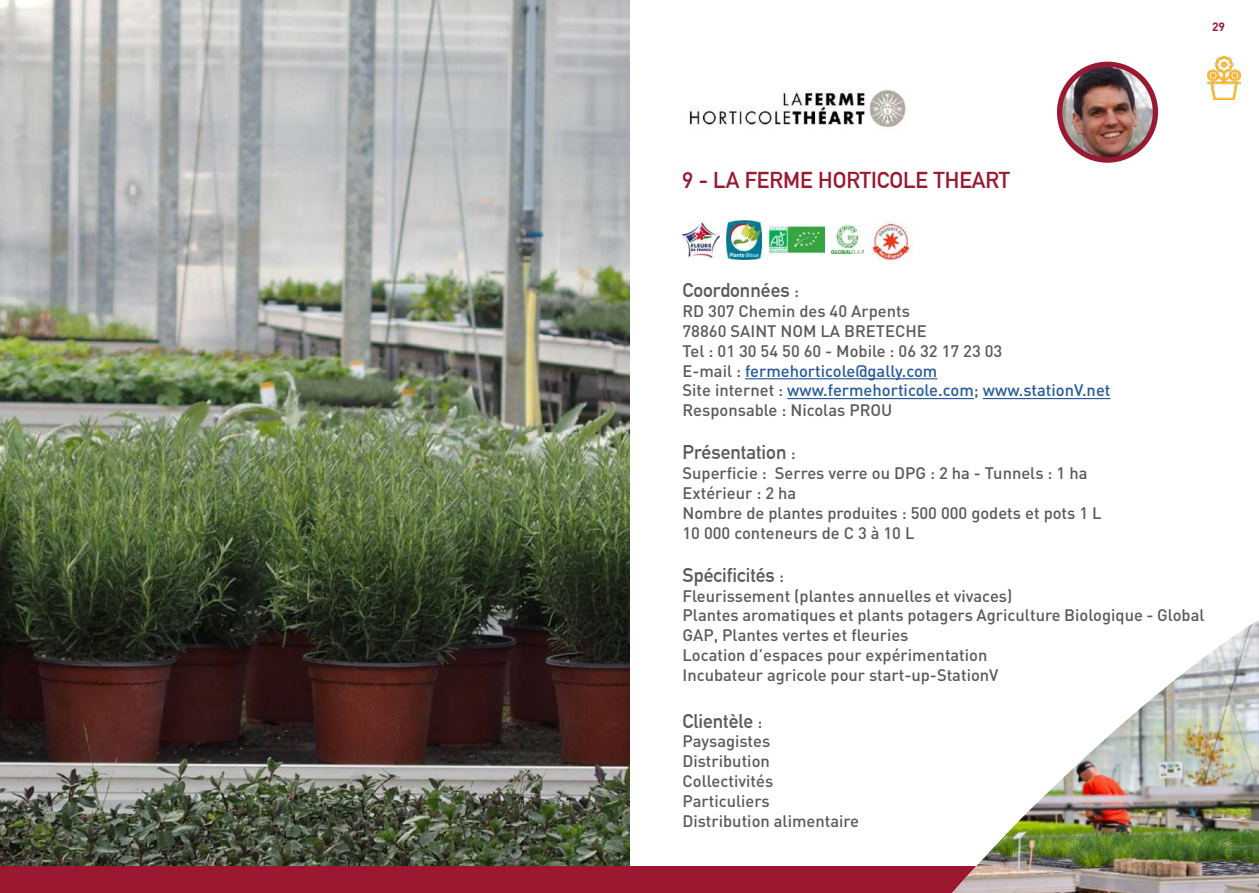
<style>
.page{position:relative;width:1259px;height:893px;background:#fff}
.page>*{position:absolute;margin:0;border:0;box-sizing:border-box;transform-origin:0 0}
.t1{font:700 22.5px "DIN Alternate";color:#9a1830}
.t2{font:700 19.5px "DIN Alternate";color:#595a59}
.t3{font:500 16.5px/19.8px "DIN";color:#595a59}
.t4{font:700 12px "DIN";color:#9a1830}
.s1{color:#275b9b}
</style>
<div class="page">
<img style="left:0;top:0;width:629px;height:866px">
<hr style="left:745px;top:378px;width:192px;height:1px;background:#275b9b">
<hr style="left:787px;top:398px;width:187px;height:1px;background:#275b9b">
<hr style="left:983px;top:398px;width:127px;height:1px;background:#275b9b">
<img style="left:682px;top:221px;width:37px;height:37px">
<img style="left:689px;top:88px;width:218px;height:40px">
<img style="left:1059px;top:64px;width:96px;height:96px;border-radius:48px">
<div style="left:1057px;top:62px;width:101px;height:101px;border:5px solid #9a1830;border-radius:50%"></div>
<img style="left:1208px;top:57px;width:32px;height:42px">
<div style="left:0;top:866px;width:1259px;height:27px;background:#9a1830"></div>
<img style="left:769px;top:225px;width:55px;height:30px">
<img style="left:831px;top:226px;width:33px;height:28px">
<img style="left:952px;top:620px;width:307px;height:273px">
<img style="left:726px;top:220px;width:35px;height:39px">
<img style="left:866px;top:220px;width:47px;height:41px">
<p class="t4" style="left:1212px;top:19px;width:15px">29</p>
<h1 class="t1" style="left:682px;top:162px;width:329px">9 - LA FERME HORTICOLE THEART</h1>
<p class="t2" style="left:682px;top:276px;width:118px">Coordonnées :</p>
<p class="t3" style="left:682px;top:301px;width:429px">RD 307 Chemin des 40 Arpents<br>78860 SAINT NOM LA BRETECHE<br>Tel : 01 30 54 50 60 - Mobile : 06 32 17 23 03<br>E-mail : <span class="s1">fermehorticole@gally.com<br></span>Site internet : <span class="s1">www.fermehorticole.com</span>; <span class="s1">www.stationV.net </span>Responsable : Nicolas PROU</p>
<p class="t2" style="left:682px;top:438px;width:115px">Présentation :</p>
<p class="t3" style="left:682px;top:463px;width:421px">Superficie : Serres verre ou DPG : 2 ha - Tunnels : 1 ha Extérieur : 2 ha<br>Nombre de plantes produites : 500 000 godets et pots 1 L 10 000 conteneurs de C 3 à 10 L</p>
<p class="t2" style="left:682px;top:560px;width:103px">Spécificités :</p>
<p class="t3" style="left:682px;top:585px;width:523px">Fleurissement (plantes annuelles et vivaces)<br>Plantes aromatiques et plants potagers Agriculture Biologique - Global GAP, Plantes vertes et fleuries<br>Location d’espaces pour expérimentation<br>Incubateur agricole pour start-up-StationV</p>
<p class="t2" style="left:682px;top:706px;width:82px">Clientèle :</p>
<p class="t3" style="left:682px;top:731px;width:178px">Paysagistes<br>Distribution<br>Collectivités<br>Particuliers<br>Distribution alimentaire</p>
</div>
